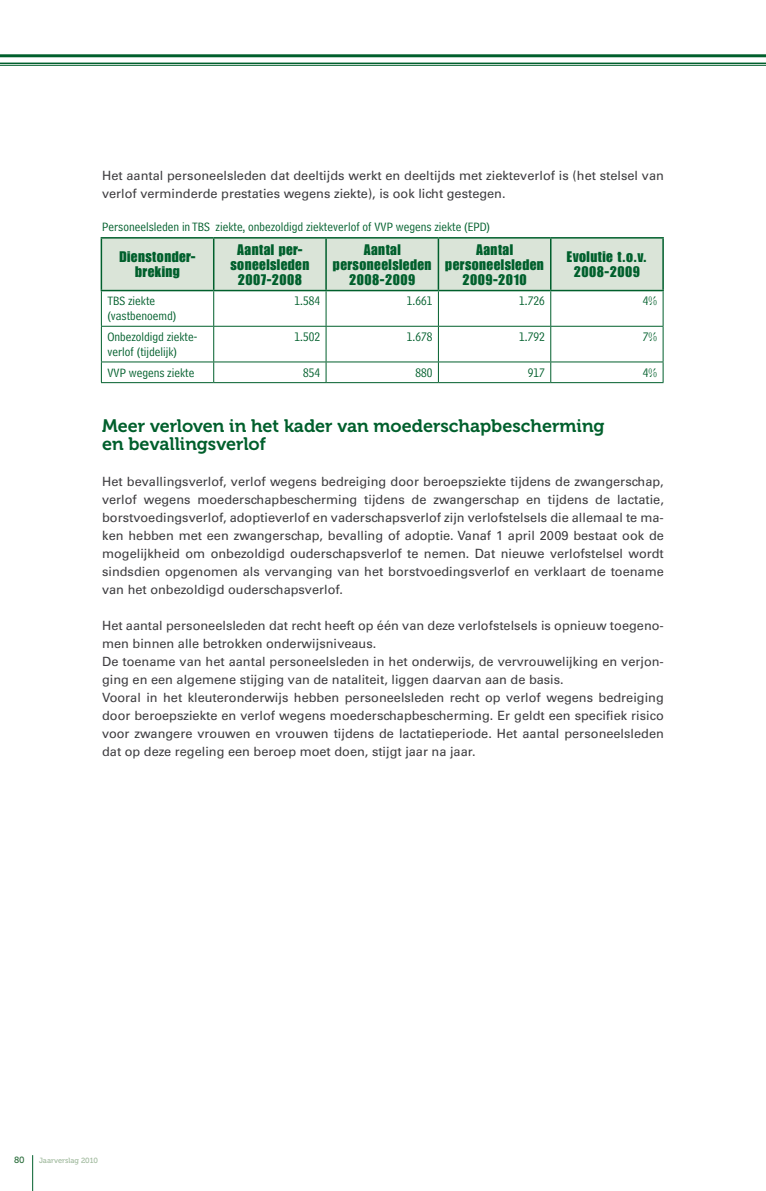
<style>
.page{position:relative;width:766px;height:1191px;background:#fff}
.page>*{position:absolute;margin:0;border:0;box-sizing:border-box;transform-origin:0 0}
.t1{font:18px/18px "Museo 700";color:#005f2c}
.t2{font:15px/15px "Impact LT Std";letter-spacing:.03em;color:#005f2c;text-align:center}
.t3{font:12.75px/18px "Univers LT Std";color:#3e3d40}
.t4{font:12.75px/15px "Bell Centennial Std Address";color:#005f2c}
.t5{font:9px "Museo 500";color:#296c3a}
.t6{font:7.5px "Museo 500";color:#9eb89b}
</style>
<div class="page">
<hr style="left:32px;top:1155px;width:1px;height:36px;background:#005f2c">
<hr style="left:0;top:65px;width:765px;height:1px;background:#005f2c">
<hr style="left:0;top:63px;width:765px;height:1px;background:#005f2c">
<hr style="left:0;top:54px;width:765px;height:3px;background:#005f2c">
<div style="left:102px;top:239px;width:560px;height:51px;background:#dae4d8"></div>
<hr style="left:101px;top:239px;width:1px;height:51px;background:#005f2c">
<hr style="left:101px;top:237px;width:113px;height:2px;background:#005f2c">
<hr style="left:213px;top:239px;width:1px;height:51px;background:#005f2c">
<hr style="left:214px;top:237px;width:112px;height:2px;background:#005f2c">
<hr style="left:326px;top:237px;width:112px;height:2px;background:#005f2c">
<hr style="left:438px;top:237px;width:112px;height:2px;background:#005f2c">
<hr style="left:550px;top:237px;width:113px;height:2px;background:#005f2c">
<hr style="left:325px;top:239px;width:2px;height:51px;background:#005f2c">
<hr style="left:437px;top:239px;width:2px;height:51px;background:#005f2c">
<hr style="left:550px;top:239px;width:1px;height:51px;background:#005f2c">
<hr style="left:662px;top:239px;width:1px;height:51px;background:#005f2c">
<hr style="left:101px;top:291px;width:1px;height:35px;background:#005f2c">
<hr style="left:101px;top:290px;width:113px;height:1px;background:#005f2c">
<hr style="left:213px;top:291px;width:1px;height:35px;background:#005f2c">
<hr style="left:214px;top:290px;width:112px;height:1px;background:#005f2c">
<hr style="left:326px;top:290px;width:112px;height:1px;background:#005f2c">
<hr style="left:438px;top:290px;width:112px;height:1px;background:#005f2c">
<hr style="left:550px;top:290px;width:113px;height:1px;background:#005f2c">
<hr style="left:325px;top:291px;width:1px;height:35px;background:#005f2c">
<hr style="left:438px;top:291px;width:1px;height:35px;background:#005f2c">
<hr style="left:550px;top:291px;width:1px;height:35px;background:#005f2c">
<hr style="left:662px;top:291px;width:1px;height:35px;background:#005f2c">
<hr style="left:101px;top:327px;width:1px;height:34px;background:#005f2c">
<hr style="left:101px;top:326px;width:113px;height:1px;background:#005f2c">
<hr style="left:213px;top:327px;width:1px;height:34px;background:#005f2c">
<hr style="left:214px;top:326px;width:112px;height:1px;background:#005f2c">
<hr style="left:326px;top:326px;width:112px;height:1px;background:#005f2c">
<hr style="left:438px;top:326px;width:112px;height:1px;background:#005f2c">
<hr style="left:550px;top:326px;width:113px;height:1px;background:#005f2c">
<hr style="left:325px;top:327px;width:1px;height:34px;background:#005f2c">
<hr style="left:438px;top:327px;width:1px;height:34px;background:#005f2c">
<hr style="left:550px;top:327px;width:1px;height:34px;background:#005f2c">
<hr style="left:662px;top:327px;width:1px;height:34px;background:#005f2c">
<svg style="left:101px;top:362px;width:1px;height:20px"></svg>
<hr style="left:101px;top:361px;width:113px;height:1px;background:#005f2c">
<hr style="left:101px;top:382px;width:113px;height:1px;background:#005f2c">
<svg style="left:213px;top:362px;width:1px;height:20px"></svg>
<hr style="left:214px;top:361px;width:112px;height:1px;background:#005f2c">
<hr style="left:326px;top:361px;width:112px;height:1px;background:#005f2c">
<hr style="left:438px;top:361px;width:112px;height:1px;background:#005f2c">
<hr style="left:550px;top:361px;width:113px;height:1px;background:#005f2c">
<svg style="left:325px;top:362px;width:1px;height:20px"></svg>
<svg style="left:438px;top:362px;width:1px;height:20px"></svg>
<svg style="left:550px;top:362px;width:1px;height:20px"></svg>
<svg style="left:662px;top:362px;width:1px;height:20px"></svg>
<hr style="left:214px;top:382px;width:112px;height:1px;background:#005f2c">
<hr style="left:326px;top:382px;width:112px;height:1px;background:#005f2c">
<hr style="left:438px;top:382px;width:112px;height:1px;background:#005f2c">
<hr style="left:550px;top:382px;width:113px;height:1px;background:#005f2c">
<p class="t3" style="left:102px;top:167px;width:563px">Het aantal personeelsleden dat deeltijds werkt en deeltijds met ziekteverlof is (het stelsel van verlof verminderde prestaties wegens ziekte), is ook licht gestegen.</p>
<p class="t4" style="left:102px;top:219px;width:389px">Personeelsleden in TBS ziekte, onbezoldigd ziekteverlof of VVP wegens ziekte (EPD)</p>
<p class="t2" style="left:119px;top:249px;width:77px">Dienstonder&shy;breking</p>
<p class="t2" style="left:230px;top:241px;width:80px">Aantal per&shy;soneelsleden<br>2007-2008</p>
<p class="t2" style="left:333px;top:241px;width:100px">Aantal personeelsleden<br>2008-2009</p>
<p class="t2" style="left:445px;top:241px;width:100px">Aantal personeelsleden<br>2009-2010</p>
<p class="t2" style="left:566px;top:249px;width:81px">Evolutie t.o.v.<br>2008-2009</p>
<p class="t4" style="left:107px;top:293px;width:70px">TBS ziekte (vastbenoemd)</p>
<p class="t4" style="left:294px;top:293px;width:27px">1.584</p>
<p class="t4" style="left:407px;top:293px;width:27px">1.661</p>
<p class="t4" style="left:519px;top:293px;width:27px">1.726</p>
<p class="t4" style="left:642px;top:293px;width:16px">4%</p>
<p class="t4" style="left:107px;top:329px;width:91px">Onbezoldigd ziekte&shy;verlof (tijdelijk)</p>
<p class="t4" style="left:294px;top:329px;width:27px">1.502</p>
<p class="t4" style="left:407px;top:329px;width:27px">1.678</p>
<p class="t4" style="left:519px;top:329px;width:27px">1.792</p>
<p class="t4" style="left:642px;top:329px;width:16px">7%</p>
<p class="t4" style="left:107px;top:365px;width:88px">VVP wegens ziekte</p>
<p class="t4" style="left:303px;top:365px;width:18px">854</p>
<p class="t4" style="left:415px;top:365px;width:18px">880</p>
<p class="t4" style="left:527px;top:365px;width:18px">917</p>
<p class="t4" style="left:642px;top:365px;width:16px">4%</p>
<h1 class="t1" style="left:102px;top:417px;width:504px">Meer verloven in het kader van moederschapbescherming en bevallingsverlof</h1>
<p class="t3" style="left:102px;top:473px;width:563px;text-align:justify">Het bevallingsverlof, verlof wegens bedreiging door beroepsziekte tijdens de zwangerschap, verlof wegens moederschapbescherming tijdens de zwangerschap en tijdens de lactatie, borstvoedingsverlof, adoptieverlof en vaderschapsverlof zijn verlofstelsels die allemaal te ma&shy;ken hebben met een zwangerschap, bevalling of adoptie. Vanaf 1 april 2009 bestaat ook de mogelijkheid om onbezoldigd ouderschapsverlof te nemen. Dat nieuwe verlofstelsel wordt sindsdien opgenomen als vervanging van het borstvoedingsverlof en verklaart de toename van het onbezoldigd ouderschapsverlof.</p>
<p class="t3" style="left:102px;top:617px;width:563px">Het aantal personeelsleden dat recht heeft op één van deze verlofstelsels is opnieuw toegeno&shy;men binnen alle betrokken onderwijsniveaus.<br>De toename van het aantal personeelsleden in het onderwijs, de vervrouwelijking en verjon&shy;ging en een algemene stijging van de nataliteit, liggen daarvan aan de basis.<br>Vooral in het kleuteronderwijs hebben personeelsleden recht op verlof wegens bedreiging door beroepsziekte en verlof wegens moederschapbescherming. Er geldt een specifiek risico voor zwangere vrouwen en vrouwen tijdens de lactatieperiode. Het aantal personeelsleden dat op deze regeling een beroep moet doen, stijgt jaar na jaar.</p>
<p class="t5" style="left:14px;top:1154px;width:12px">80</p>
<p class="t6" style="left:39px;top:1155px;width:60px">Jaarverslag 2010</p>
</div>
